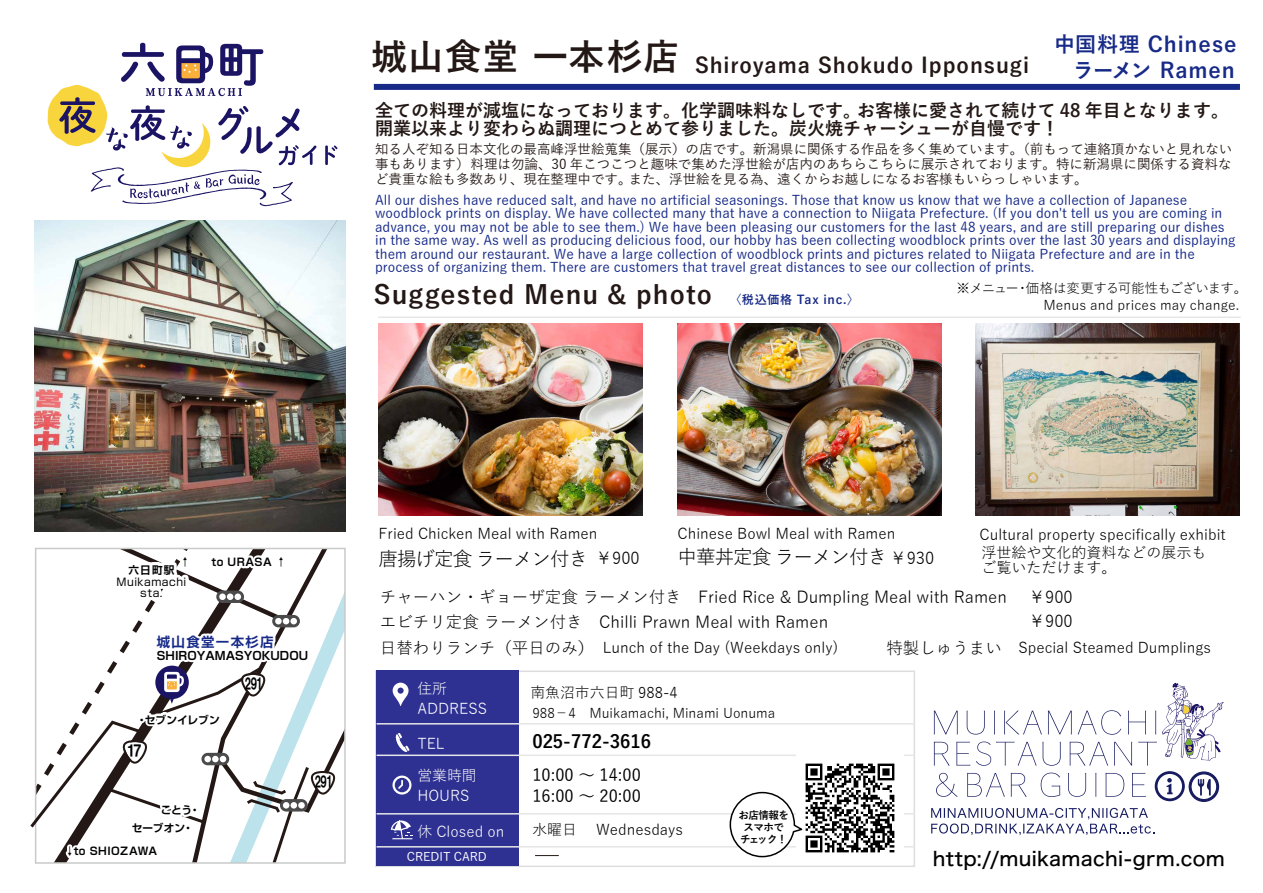
<style>
.page{position:relative;width:1263px;height:893px;background:#fff}
.page>*{position:absolute;margin:0;border:0;box-sizing:border-box;transform-origin:0 0}
.t1{font:700 25.5px "Yu Gothic";letter-spacing:.045em;color:#231815}
.t2{font:700 21px "Yu Gothic";letter-spacing:.045em;color:#231815}
.t3{font:700 21px "Yu Gothic";letter-spacing:.04em;color:#172a88}
.t4{font:19.5px "Yu Gothic";letter-spacing:-.05em;color:#000}
.t5{font:19.5px "Hira Kaku Std N W5";letter-spacing:.02em;color:#000}
.t6{font:700 18px/18px "Yu Gothic";color:#231815}
.t7{font:700 18px "Yu Gothic";color:#000}
.t8{font:16.5px/24px "Yu Gothic";color:#000}
.t9{font:500 16.5px/21px "Yu Gothic";color:#000}
.t10{font:15px/15px "Yu Gothic";color:#000}
.t11{font:15px "HGS Soei Kakugothic UB";letter-spacing:-.14em;color:#000;scale:.75 1}
.t12{font:15px "HGS Soei Kakugothic UB";letter-spacing:-.14em;color:#000}
.t13{font:14.85px "Yu Gothic";color:#000}
.t14{font:14.85px/19.8px "Yu Gothic";color:#fff}
.t15{font:500 13.5px/13.5px "Yu Gothic";color:#172a88}
.t16{font:500 13.5px/15px "Yu Gothic";color:#231815;text-align:justify}
.t17{font:13.5px "Yu Gothic";color:#000}
.t18{font:13.5px "Yu Gothic";letter-spacing:-.055em;color:#000}
.t19{font:700 13.35px "Shin Go Pro De";letter-spacing:.1em;color:#172a88}
.t20{font:700 12px "Yu Gothic";letter-spacing:.065em;color:#172a88}
.t21{font:500 12px "Yu Gothic";color:#fff}
.t22{font:700 11.55px "Shin Go Pro De";color:#000}
.t23{font:700 10.65px "Shin Go Pro De";letter-spacing:.035em;color:#000}
.t24{font:10.65px/10.6px "Shin Go Pro";letter-spacing:.05em;color:#000;text-align:center}
.t25{font:700 10.65px "Shin Go Pro De";letter-spacing:.005em;color:#000}
.t26{font:700 10.5px/12px "Yu Gothic";letter-spacing:-.05em;color:#000;text-align:center}
.s1{font-size:16.5px}
</style>
<div class="page">
<div style="left:375px;top:671px;width:540px;height:196px;background:#fff;border:2px solid #dcdddd"></div>
<div style="left:376px;top:671px;width:143px;height:195px;background:#2e3192"></div>
<hr style="left:376px;top:723px;width:539px;height:1px;background:#e6e6e6">
<hr style="left:376px;top:754px;width:539px;height:2px;background:#e6e6e6">
<hr style="left:376px;top:813px;width:539px;height:1px;background:#e6e6e6">
<hr style="left:376px;top:846px;width:539px;height:1px;background:#e6e6e6">
<svg style="left:393px;top:683px;width:15px;height:23px"></svg>
<svg style="left:395px;top:733px;width:15px;height:19px"></svg>
<svg style="left:392px;top:775px;width:19px;height:19px"></svg>
<svg style="left:391px;top:820px;width:21px;height:19px"></svg>
<div style="left:374px;top:84px;width:866px;height:6px;background:#172a88"></div>
<img style="left:34px;top:221px;width:311px;height:310px">
<hr style="left:378px;top:316px;width:862px;height:2px;background:#e6e6e6">
<svg style="left:325px;top:145px;width:12px;height:20px"></svg>
<svg style="left:47px;top:43px;width:269px;height:163px"></svg>
<svg style="left:934px;top:682px;width:290px;height:120px"></svg>
<svg style="left:931px;top:808px;width:223px;height:27px"></svg>
<img style="left:797px;top:755px;width:106px;height:98px">
<svg style="left:535px;top:855px;width:24px;height:1px"></svg>
<svg style="left:30px;top:548px;width:315px;height:315px"></svg>
<div style="left:191px;top:806px;width:7px;height:7px;border:4px solid #fff;border-radius:50%"></div>
<svg style="left:729px;top:791px;width:75px;height:67px"></svg>
<img style="left:379px;top:324px;width:263px;height:191px">
<img style="left:678px;top:323px;width:263px;height:193px">
<img style="left:976px;top:323px;width:263px;height:193px">
<h2 class="t2" style="left:371px;top:54px;width:659px"><sup>城山食堂</sup> <sup>一本杉店</sup> Shiroyama Shokudo Ipponsugi</h2>
<h2 class="t3" style="left:1054px;top:33px;width:184px">中国料理 Chinese</h2>
<h2 class="t3" style="left:1073px;top:58px;width:164px">ラーメン Ramen</h2>
<h3 class="t6" style="left:375px;top:102px;width:855px">全ての料理が減塩になっております。化学調味料なしです。お客様に愛されて続けて 48 年目となります。開業以来より変わらぬ調理につとめて参りました。炭火焼チャーシューが自慢です！</h3>
<p class="t16" style="left:375px;top:139px;width:859px">知る人ぞ知る日本文化の最高峰浮世絵蒐集（展示）の店です。新潟県に関係する作品を多く集めています。（前もって連絡頂かないと見れない事もあります） 料理は勿論、30 年こつこつと趣味で集めた浮世絵が店内のあちらこちらに展示されております。特に新潟県に関係する資料など貴重な絵も多数あり、現在整理中です。また、浮世絵を見る為、遠くからお越しになるお客様もいらっしゃいます。</p>
<p class="t15" style="left:375px;top:191px;width:862px">All our dishes have reduced salt, and have no artificial seasonings. Those that know us know that we have a collection of Japanese woodblock prints on display. We have collected many that have a connection to Niigata Prefecture. (If you don't tell us you are coming in advance, you may not be able to see them.) We have been pleasing our customers for the last 48 years, and are still preparing our dishes in the same way. As well as producing delicious food, our hobby has been collecting woodblock prints over the last 30 years and displaying them around our restaurant. We have a large collection of woodblock prints and pictures related to Niigata Prefecture and are in the process of organizing them. There are customers that travel great distances to see our collection of prints.</p>
<h1 class="t1" style="left:374px;top:281px;width:340px">Suggested Menu &amp; photo</h1>
<p class="t20" style="left:729px;top:293px;width:131px">〈税込価格 Tax inc.〉</p>
<p class="t18" style="left:956px;top:275px;width:292px">※メニュー・価格は変更する可能性もございます。</p>
<p class="t17" style="left:1043px;top:292px;width:197px">Menus and prices may change.</p>
<p class="t23" style="left:180px;top:553px;width:12px">↑</p>
<p class="t23" style="left:129px;top:561px;width:47px">六日町駅</p>
<p class="t24" style="left:117px;top:575px;width:71px">Muikamachi sta.</p>
<p class="t23" style="left:212px;top:553px;width:76px">to URASA ↑</p>
<p class="t19" style="left:157px;top:631px;width:118px">城山食堂一本杉店</p>
<p class="t22" style="left:157px;top:646px;width:153px">SHIROYAMASYOKUDOU</p>
<p class="t25" style="left:136px;top:711px;width:85px">・セブンイレブン</p>
<p class="t12" style="left:126px;top:744px;width:18px">17</p>
<p class="t23" style="left:161px;top:801px;width:41px">ことう・</p>
<p class="t23" style="left:132px;top:819px;width:63px">セーブオン・</p>
<p class="t23" style="left:64px;top:842px;width:94px">↓to SHIOZAWA</p>
<p class="t11" style="left:244px;top:676px;width:26px">291</p>
<p class="t11" style="left:314px;top:774px;width:26px">291</p>
<p class="t13" style="left:379px;top:520px;width:220px">Fried Chicken Meal with Ramen</p>
<h3 class="t4" style="left:379px;top:541px;width:263px">唐揚げ定食 ラーメン付き<span class="s1">￥900</span></h3>
<p class="t8" style="left:890px;top:544px;width:46px">￥930</p>
<p class="t13" style="left:678px;top:520px;width:219px">Chinese Bowl Meal with Ramen</p>
<h3 class="t4" style="left:678px;top:539px;width:211px">中華丼定食 ラーメン付き</h3>
<p class="t13" style="left:979px;top:521px;width:248px">Cultural property specifically exhibit</p>
<p class="t10" style="left:981px;top:543px;width:226px">浮世絵や文化的資料などの展示もご覧いただけます。</p>
<p class="t8" style="left:380px;top:582px;width:629px;line-height:25.5px">チャーハン・ギョーザ定食 ラーメン付き　Fried Rice &amp; Dumpling Meal with Ramenエビチリ定食 ラーメン付き　Chilli Prawn Meal with Ramen</p>
<p class="t13" style="left:380px;top:634px;width:833px"><span class="s1">日替わりランチ（平日のみ）　</span>Lunch of the Day (Weekdays only)　<span class="s1">　　特製しゅうまい　</span>Special Steamed Dumplings</p>
<p class="t8" style="left:1029px;top:583px;width:46px">￥900￥900</p>
<p class="t14" style="left:417px;top:677px;width:71px">住所<br>ADDRESS</p>
<p class="t13" style="left:530px;top:679px;width:149px">南魚沼市六日町 988-4</p>
<p class="t17" style="left:532px;top:700px;width:245px">988－4　Muikamachi, Minami Uonuma</p>
<p class="t14" style="left:417px;top:731px;width:29px">TEL</p>
<h3 class="t7" style="left:532px;top:731px;width:120px">025-772-3616</h3>
<p class="t14" style="left:417px;top:764px;width:61px">営業時間<br>HOURS</p>
<p class="t14" style="left:417px;top:820px;width:89px">休 Closed on</p>
<p class="t21" style="left:407px;top:846px;width:82px">CREDIT CARD</p>
<p class="t9" style="left:532px;top:763px;width:110px">10:00 ～ 14:00<br>16:00 ～ 20:00</p>
<p class="t13" style="left:532px;top:816px;width:152px">水曜日 　Wednesdays</p>
<p class="t26" style="left:739px;top:809px;width:52px">お店情報をスマホでチェック！</p>
<h3 class="t5" style="left:933px;top:843px;width:294px">http://muikamachi-grm.com</h3>
</div>
